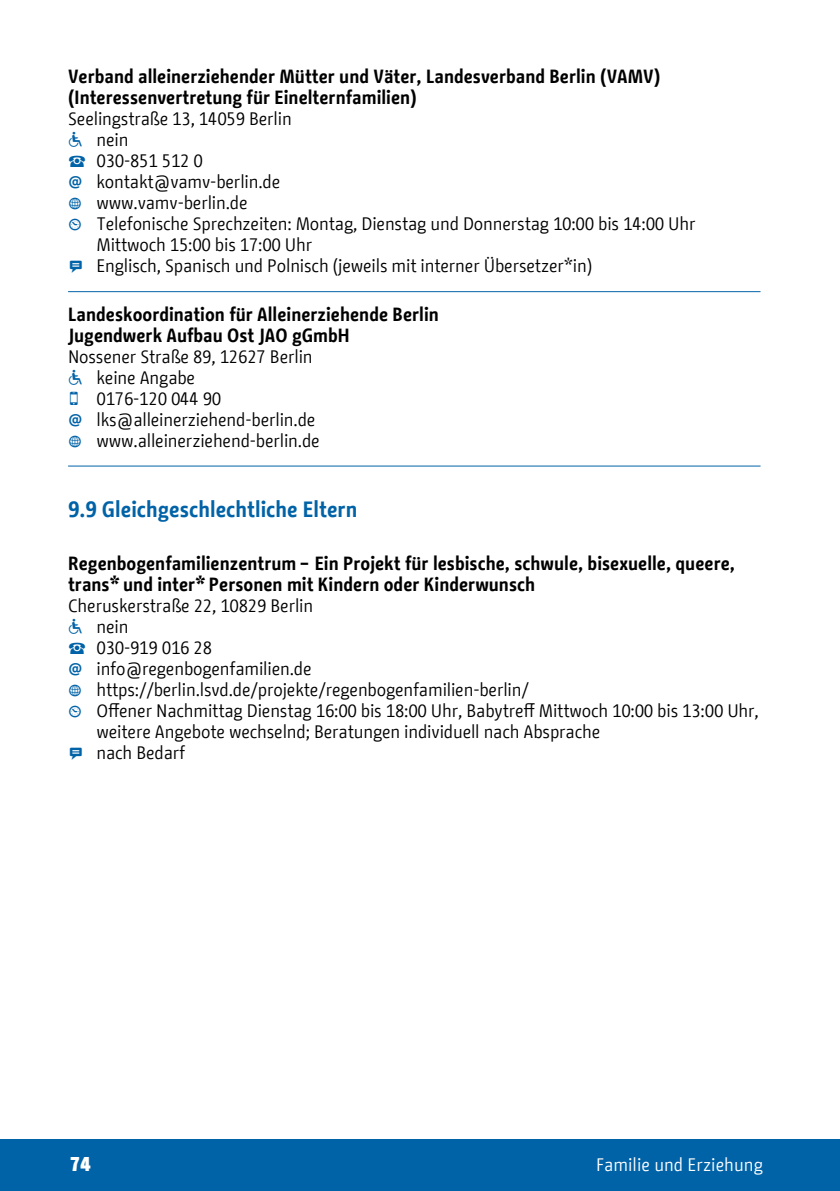
<style>
.page{position:relative;width:840px;height:1191px;background:#fff}
.page>*{position:absolute;margin:0;border:0;box-sizing:border-box;transform-origin:0 0}
._1_1{font:700 22px "BMF Change";color:#0062a7}
.t1{font:900 20px "BMF Change";color:#fff}
.Institution{font:700 19px/21px "BMF Change";color:#000}
.grundtext{font:18px/21px "BMF Change";letter-spacing:-.01em;color:#000}
.t2{font:18px "BMF Change";color:#fff}
.s1{font-family:"Bundesbahn Pi One";font-size:19px;color:#0062a7}
.s2{font-family:"European Pi One";color:#0062a7}
.s3{font-family:"Modern Pictograms";font-size:19px;color:#0062a7}
.s4{font-family:"Modern Pictograms";color:#0062a7}
.s5{font-family:"Modern Pictograms";font-size:20px;color:#0062a7}
</style>
<div class="page">
<div style="left:0;top:1140px;width:839px;height:51px;background:#0062a7"></div>
<hr style="left:68px;top:291px;width:692px;height:1px;background:#0062a7">
<hr style="left:68px;top:465px;width:692px;height:1px;background:#0062a7">
<p class="Institution" style="left:68px;top:66px;width:593px">Verband alleinerziehender Mütter und Väter, Landesverband Berlin (VAMV) (Interessenvertretung für Einelternfamilien)</p>
<p class="grundtext" style="left:68px;top:108px;width:225px">Seelingstraße 13, 14059 Berlin</p>
<p class="grundtext" style="left:68px;top:129px;width:62px"><span class="s1">-</span> nein</p>
<p class="grundtext" style="left:68px;top:150px;width:136px"><span class="s2">Z</span> 030-851 512 0</p>
<p class="grundtext" style="left:68px;top:171px;width:214px"><span class="s3">@</span> kontakt@vamv-berlin.de</p>
<p class="grundtext" style="left:68px;top:192px;width:181px"><span class="s4">W</span> www.vamv-berlin.de</p>
<p class="grundtext" style="left:96px;top:213px;width:600px;text-indent:-28px"><span class="s4">{</span> Telefonische Sprechzeiten: Montag, Dienstag und Donnerstag 10:00 bis 14:00 Uhr<br>Mittwoch 15:00 bis 17:00 Uhr</p>
<p class="grundtext" style="left:68px;top:255px;width:525px"><span class="s3">B</span> Englisch, Spanisch und Polnisch (jeweils mit interner Übersetzer*in)</p>
<p class="Institution" style="left:68px;top:303px;width:372px">Landeskoordination für Alleinerziehende Berlin<br>Jugendwerk Aufbau Ost JAO gGmbH</p>
<p class="grundtext" style="left:68px;top:346px;width:246px">Nossener Straße 89, 12627 Berlin</p>
<p class="grundtext" style="left:68px;top:367px;width:129px"><span class="s1">-</span> keine Angabe</p>
<p class="grundtext" style="left:68px;top:388px;width:155px"><span class="s5">O</span> 0176-120 044 90</p>
<p class="grundtext" style="left:68px;top:409px;width:249px"><span class="s3">@</span> lks@alleinerziehend-berlin.de</p>
<p class="grundtext" style="left:68px;top:430px;width:253px"><span class="s4">W</span> www.alleinerziehend-berlin.de</p>
<p class="_1_1" style="left:68px;top:493px;width:290px">9.9 Gleichgeschlechtliche Eltern</p>
<p class="Institution" style="left:68px;top:553px;width:668px">Regenbogenfamilienzentrum – Ein Projekt für lesbische, schwule, bisexuelle, queere, trans* und inter* Personen mit Kindern oder Kinderwunsch</p>
<p class="grundtext" style="left:68px;top:595px;width:246px">Cheruskerstraße 22, 10829 Berlin</p>
<p class="grundtext" style="left:68px;top:616px;width:62px"><span class="s1">-</span> nein</p>
<p class="grundtext" style="left:68px;top:637px;width:145px"><span class="s2">Z</span> 030-919 016 28</p>
<p class="grundtext" style="left:68px;top:658px;width:245px"><span class="s3">@</span> info@regenbogenfamilien.de</p>
<p class="grundtext" style="left:68px;top:679px;width:462px"><span class="s4">W</span> https://berlin.lsvd.de/projekte/regenbogenfamilien-berlin/</p>
<p class="grundtext" style="left:96px;top:700px;width:663px;text-indent:-28px"><span class="s4">{</span> Offener Nachmittag Dienstag 16:00 bis 18:00 Uhr, Babytreff Mittwoch 10:00 bis 13:00 Uhr, weitere Angebote wechselnd; Beratungen individuell nach Absprache</p>
<p class="grundtext" style="left:68px;top:742px;width:118px"><span class="s3">B</span> nach Bedarf</p>
<p class="t1" style="left:70px;top:1150px;width:22px">74</p>
<p class="t2" style="left:595px;top:1152px;width:168px">Familie und Erziehung</p>
</div>
